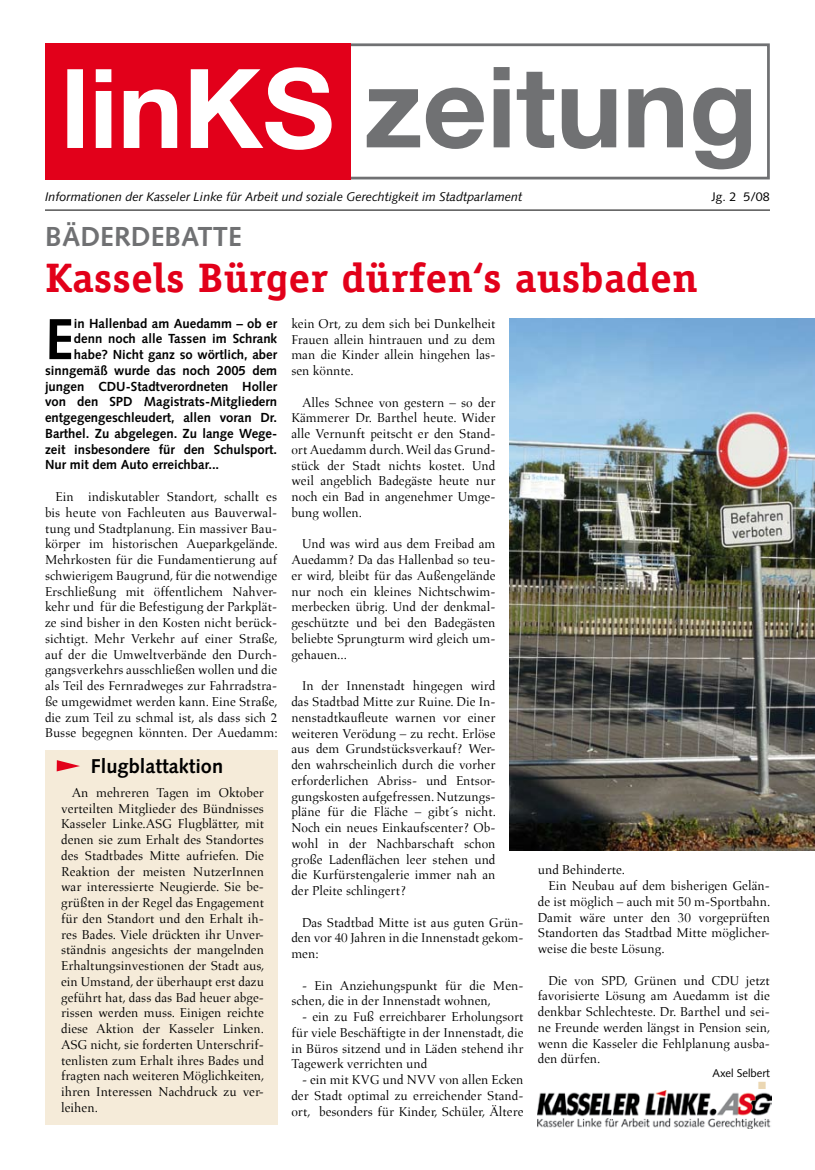
<style>
.page{position:relative;width:815px;height:1170px;background:#fff}
.page>*{position:absolute;margin:0;border:0;box-sizing:border-box;transform-origin:0 0}
.t1{font:700 57.75px "Syntax";color:#000}
.t2{font:700 41.25px "Officina Serif";letter-spacing:.005em;color:#e2001a;scale:1.05 1}
.t3{font:700 27.5px "Syntax";color:#707173}
.t4{font:700 20px "Syntax";color:#000}
.t5{font:13.12px/15.8px "Aldus LT";color:#000;text-align:justify}
.t6{font:700 13.12px "Syntax";color:#000}
.t7{font:italic 12.5px "Syntax";color:#000}
.t8{font:12.5px "Syntax";color:#000}
.t9{font:12.5px "Wingdings";color:#ebd7b3}
.t10{font:11.25px "Syntax";color:#000}
</style>
<div class="page">
<hr style="left:45px;top:210px;width:725px;height:1px;background:#000">
<div style="left:345px;top:43px;width:425px;height:136px;border:3px solid #707173"></div>
<div style="left:45px;top:43px;width:305px;height:136px;background:#e2001a"></div>
<svg style="left:67px;top:67px;width:265px;height:83px"></svg>
<svg style="left:367px;top:67px;width:384px;height:102px"></svg>
<img style="left:538px;top:1090px;width:233px;height:38px">
<img style="left:510px;top:318px;width:305px;height:532px">
<div style="left:45px;top:750px;width:232px;height:374px;background:#f5ebd9"></div>
<svg style="left:57px;top:760px;width:23px;height:11px"></svg>
<p class="t7" style="left:45px;top:189px;width:479px">Informationen der Kasseler Linke für Arbeit und soziale Gerechtigkeit im Stadtparlament</p>
<h3 class="t3" style="left:45px;top:220px;width:198px">Bäderdebatte</h3>
<h2 class="t2" style="left:45px;top:252px;width:623px">Kassels Bürger dürfen‘s ausbaden</h2>
<p class="t8" style="left:711px;top:189px;width:60px">Jg. 2 5/08</p>
<h1 class="t1" style="left:45px;top:306px;width:23px">E</h1>
<p class="t6" style="left:74px;top:315px;width:205px">in Hallenbad am Auedamm – ob er</p>
<p class="t6" style="left:74px;top:331px;width:205px">denn noch alle Tassen im Schrank</p>
<p class="t6" style="left:74px;top:347px;width:205px">habe? Nicht ganz so wörtlich, aber</p>
<p class="t6" style="left:45px;top:363px;width:234px">sinngemäß wurde das noch 2005 dem</p>
<p class="t6" style="left:45px;top:378px;width:234px">jungen CDU-Stadtverordneten Holler</p>
<p class="t6" style="left:45px;top:394px;width:234px">von den SPD Magistrats-Mitgliedern</p>
<p class="t6" style="left:45px;top:410px;width:234px">entgegengeschleudert, allen voran Dr.</p>
<p class="t6" style="left:45px;top:426px;width:234px">Barthel. Zu abgelegen. Zu lange Wege-</p>
<p class="t6" style="left:45px;top:441px;width:234px">zeit insbesondere für den Schulsport.</p>
<p class="t6" style="left:45px;top:457px;width:176px">Nur mit dem Auto erreichbar...</p>
<p class="t5" style="left:45px;top:489px;width:234px;text-indent:11px">Ein indiskutabler Standort, schallt es bis heute von Fachleuten aus Bauverwal&shy;tung und Stadtplanung. Ein massiver Bau&shy;körper im historischen Aueparkgelände.<br>Mehrkosten für die Fundamentierung auf schwierigem Baugrund, für die notwendige Erschließung mit öffentlichem Nahver&shy;kehr und für die Befestigung der Parkplät&shy;ze sind bisher in den Kosten nicht berück&shy;sichtigt. Mehr Verkehr auf einer Straße, auf der die Umweltverbände den Durch&shy;gangsverkehrs ausschließen wollen und die als Teil des Fernradweges zur Fahrradstra&shy;ße umgewidmet werden kann. Eine Straße, die zum Teil zu schmal ist, als dass sich 2<br>Busse begegnen könnten. Der Auedamm:</p>
<h3 class="t4" style="left:91px;top:754px;width:134px">Flugblattaktion</h3>
<p class="t5" style="left:61px;top:784px;width:205px;text-indent:11px">An mehreren Tagen im Oktober verteilten Mitglieder des Bündnisses Kasseler Linke.ASG Flugblätter, mit denen sie zum Erhalt des Standortes des Stadtbades Mitte aufriefen. Die Reaktion der meisten NutzerInnen war interessierte Neugierde. Sie be&shy;grüßten in der Regel das Engagement für den Standort und den Erhalt ih&shy;res Bades. Viele drückten ihr Unver&shy;ständnis angesichts der mangelnden Erhaltungsinvestionen der Stadt aus, ein Umstand, der überhaupt erst dazu geführt hat, dass das Bad heuer abge&shy;rissen werden muss. Einigen reichte diese Aktion der Kasseler Linken.<br>ASG nicht, sie forderten Unterschrif&shy;tenlisten zum Erhalt ihres Bades und fragten nach weiteren Möglichkeiten, ihren Interessen Nachdruck zu ver&shy;leihen.</p>
<p class="t5" style="left:291px;top:315px;width:206px">kein Ort, zu dem sich bei Dunkelheit Frauen allein hintrauen und zu dem man die Kinder allein hingehen las&shy;sen könnte.</p>
<p class="t5" style="left:291px;top:394px;width:206px;text-indent:11px">Alles Schnee von gestern – so der Kämmerer Dr. Barthel heute. Wider alle Vernunft peitscht er den Stand&shy;ort Auedamm durch. Weil das Grund&shy;stück der Stadt nichts kostet. Und weil angeblich Badegäste heute nur noch ein Bad in angenehmer Umge&shy;bung wollen.</p>
<p class="t5" style="left:291px;top:536px;width:206px;text-indent:11px">Und was wird aus dem Freibad am Auedamm? Da das Hallenbad so teu&shy;er wird, bleibt für das Außengelände nur noch ein kleines Nichtschwim&shy;merbecken übrig. Und der denkmal&shy;geschützte und bei den Badegästen beliebte Sprungturm wird gleich um&shy;gehauen...</p>
<p class="t5" style="left:291px;top:678px;width:206px;text-indent:11px">In der Innenstadt hingegen wird das Stadtbad Mitte zur Ruine. Die In&shy;nenstadtkaufleute warnen vor einer weiteren Verödung – zu recht. Erlöse aus dem Grundstücksverkauf? Wer&shy;den wahrscheinlich durch die vorher erforderlichen Abriss- und Entsor&shy;gungskosten aufgefressen. Nutzungs&shy;pläne für die Fläche – gibt´s nicht.<br>Noch ein neues Einkaufscenter? Ob&shy;wohl in der Nachbarschaft schon große Ladenflächen leer stehen und die Kurfürstengalerie immer nah an der Pleite schlingert?</p>
<p class="t5" style="left:291px;top:914px;width:234px;text-indent:11px">Das Stadtbad Mitte ist aus guten Grün&shy;den vor 40 Jahren in die Innenstadt gekom&shy;men:</p>
<p class="t5" style="left:291px;top:977px;width:234px;text-indent:11px">- Ein Anziehungspunkt für die Men&shy;schen, die in der Innenstadt wohnen,</p>
<p class="t5" style="left:291px;top:1008px;width:234px;text-indent:11px">- ein zu Fuß erreichbarer Erholungsort für viele Beschäftigte in der Innenstadt, die in Büros sitzend und in Läden stehend ihr Tagewerk verrichten und</p>
<p class="t5" style="left:291px;top:1071px;width:234px;text-indent:11px">- ein mit KVG und NVV von allen Ecken der Stadt optimal zu erreichender Stand&shy;ort, besonders für Kinder, Schüler, Ältere</p>
<p class="t5" style="left:538px;top:862px;width:89px">und Behinderte.</p>
<p class="t5" style="left:548px;top:877px;width:223px">Ein Neubau auf dem bisherigen Gelän-</p>
<p class="t5" style="left:538px;top:893px;width:234px">de ist möglich – auch mit 50 m-Sportbahn.</p>
<p class="t5" style="left:538px;top:909px;width:234px">Damit wäre unter den 30 vorgeprüften</p>
<p class="t5" style="left:538px;top:925px;width:234px">Standorten das Stadtbad Mitte möglicher-</p>
<p class="t5" style="left:538px;top:940px;width:128px">weise die beste Lösung.</p>
<p class="t5" style="left:538px;top:972px;width:234px;text-indent:11px">Die von SPD, Grünen und CDU jetzt favorisierte Lösung am Auedamm ist die denkbar Schlechteste. Dr. Barthel und sei&shy;ne Freunde werden längst in Pension sein, wenn die Kasseler die Fehlplanung ausba&shy;den dürfen.</p>
<p class="t10" style="left:712px;top:1066px;width:59px">Axel Selbert</p>
<p class="t9" style="left:757px;top:1078px;width:11px">■</p>
</div>
